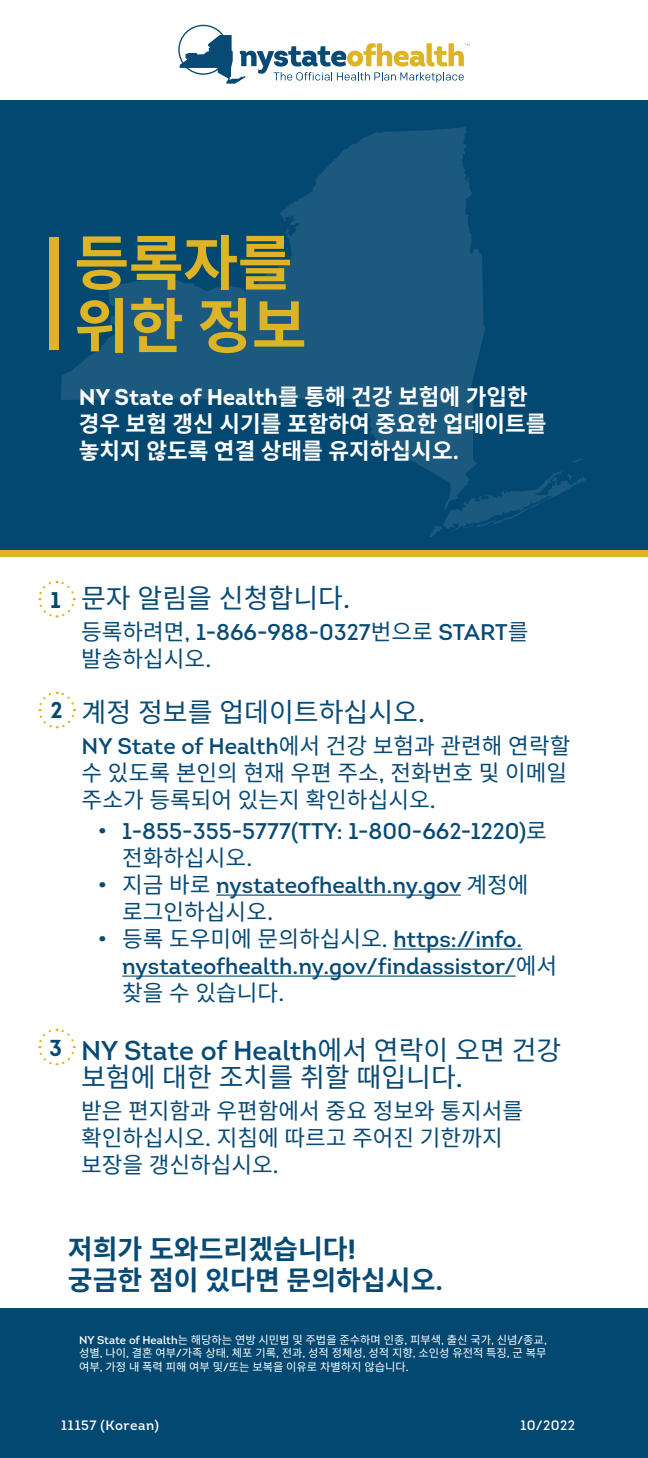
<style>
.page{position:relative;width:648px;height:1458px;background:#fff}
.page>*{position:absolute;margin:0;border:0;box-sizing:border-box;transform-origin:0 0}
.t1{font:700 59.85px/63px "Noto Sans CJ Kkr";letter-spacing:-.01em;color:#ddb425}
.t2{font:27px "Noto Sans CJ Kkr";color:#074a75}
.t3{font:700 27px/31.5px "Noto Sans CJ Kkr";color:#074a75}
.t4{font:27px "Intro";color:#074a75}
.t5{font:22.5px/27px "Intro";color:#074a75}
.t6{font:22.5px/27px "Noto Sans CJ Kkr";color:#074a75}
.t7{font:700 22.5px/27px "Noto Sans CJ Kkr";color:#fff}
.t8{font:700 22.5px "Intro";color:#fff}
.t9{font:700 22.5px "Intro";color:#034871}
.t10{font:13.5px "Intro";letter-spacing:.04em;color:#fff}
.t11{font:11.25px/13.5px "Noto Sans CJ Kkr";color:#fff;text-align:justify}
.s1{font-family:"Noto Sans CJ Kkr"}
.s2{font-family:"Intro"}
</style>
<div class="page">
<div style="left:0;top:1309px;width:648px;height:149px;background:#034871"></div>
<div style="left:0;top:100px;width:648px;height:451px;background:#034871"></div>
<svg style="left:573px;top:458px;width:9px;height:4px"></svg>
<svg style="left:430px;top:471px;width:157px;height:66px"></svg>
<svg style="left:61px;top:127px;width:424px;height:382px"></svg>
<svg style="left:292px;top:200px;width:13px;height:8px"></svg>
<svg style="left:275px;top:228px;width:14px;height:15px"></svg>
<div style="left:49px;top:237px;width:9px;height:113px;background:#ddb425"></div>
<svg style="left:178px;top:25px;width:292px;height:59px"></svg>
<div style="left:0;top:550px;width:648px;height:6px;background:#ddb425"></div>
<svg style="left:38px;top:580px;width:38px;height:38px"></svg>
<svg style="left:38px;top:1028px;width:38px;height:38px"></svg>
<hr style="left:216px;top:895px;width:245px;height:1px;background:#074a75">
<hr style="left:393px;top:949px;width:129px;height:1px;background:#074a75">
<hr style="left:122px;top:976px;width:394px;height:1px;background:#074a75">
<svg style="left:38px;top:691px;width:38px;height:38px"></svg>
<h1 class="t1" style="left:74px;top:233px;width:234px">등록자를 위한 정보</h1>
<p class="t8" style="left:79px;top:383px;width:451px">NY State of Health<span class="s1">를 통해 건강 보험에 가입한</span></p>
<p class="t7" style="left:79px;top:411px;width:469px">경우 보험 갱신 시기를 포함하여 중요한 업데이트를 놓치지 않도록 연결 상태를 유지하십시오<span class="s2">.</span></p>
<p class="t9" style="left:51px;top:586px;width:12px">1</p>
<p class="t9" style="left:50px;top:696px;width:14px">2</p>
<p class="t9" style="left:49px;top:1034px;width:15px">3</p>
<p class="t2" style="left:81px;top:583px;width:270px">문자 알림을 신청합니다<span class="s2">.</span></p>
<p class="t5" style="left:81px;top:619px;width:449px"><span class="s1">등록하려면</span>, 1-866-988-0327<span class="s1">번으로</span> START<span class="s1">를</span></p>
<p class="t6" style="left:81px;top:646px;width:132px">발송하십시오<span class="s2">.</span></p>
<p class="t2" style="left:82px;top:697px;width:345px">계정 정보를 업데이트하십시오<span class="s2">.</span></p>
<p class="t5" style="left:82px;top:732px;width:490px">NY State of Health<span class="s1">에서 건강 보험과 관련해 연락할</span></p>
<p class="t6" style="left:82px;top:759px;width:487px">수 있도록 본인의 현재 우편 주소<span class="s2">,</span> 전화번호 및 이메일 주소가 등록되어 있는지 확인하십시오<span class="s2">.</span></p>
<p class="t5" style="left:98px;top:818px;width:451px">• 1-855-355-5777(TTY: 1-800-662-1220)<span class="s1">로</span></p>
<p class="t6" style="left:122px;top:845px;width:132px">전화하십시오<span class="s2">.</span></p>
<p class="t5" style="left:98px;top:872px;width:432px">• <span class="s1">지금 바로</span> nystateofhealth.ny.gov <span class="s1">계정에</span></p>
<p class="t6" style="left:122px;top:899px;width:153px">로그인하십시오.</p>
<p class="t5" style="left:122px;top:926px;width:436px;text-indent:-24px">• <span class="s1">등록 도우미에 문의하십시오</span>. https://info. nystateofhealth.ny.gov/findassistor/<span class="s1">에서</span></p>
<p class="t6" style="left:122px;top:980px;width:164px">찾을 수 있습니다<span class="s2">.</span></p>
<p class="t4" style="left:81px;top:1033px;width:482px">NY State of Health<span class="s1">에서 연락이 오면 건강</span></p>
<p class="t2" style="left:81px;top:1062px;width:383px">보험에 대한 조치를 취할 때입니다<span class="s2">.</span></p>
<p class="t6" style="left:81px;top:1097px;width:444px">받은 편지함과 우편함에서 중요 정보와 통지서를 확인하십시오<span class="s2">.</span> 지침에 따르고 주어진 기한까지 보장을 갱신하십시오<span class="s2">.</span></p>
<p class="t3" style="left:68px;top:1234px;width:377px">저희가 도와드리겠습니다<span class="s2">!<br></span>궁금한 점이 있다면 문의하십시오<span class="s2">.</span></p>
<p class="t11" style="left:79px;top:1333px;width:469px"><span class="s2">NY State of Health</span>는 해당하는 연방 시민법 및 주법을 준수하며 인종<span class="s2">,</span> 피부색<span class="s2">,</span> 출신 국가<span class="s2">,</span> 신념<span class="s2">/</span>종교<span class="s2">, </span>성별<span class="s2">,</span> 나이<span class="s2">,</span> 결혼 여부<span class="s2">/</span>가족 상태<span class="s2">,</span> 체포 기록<span class="s2">,</span> 전과<span class="s2">,</span> 성적 정체성<span class="s2">,</span> 성적 지향<span class="s2">,</span> 소인성 유전적 특징<span class="s2">,</span> 군 복무 여부<span class="s2">,</span> 가정 내 폭력 피해 여부 및<span class="s2">/</span>또는 보복을 이유로 차별하지 않습니다<span class="s2">.</span></p>
<p class="t10" style="left:61px;top:1417px;width:99px">11157 (Korean)</p>
<p class="t10" style="left:520px;top:1417px;width:56px">10/2022</p>
</div>
